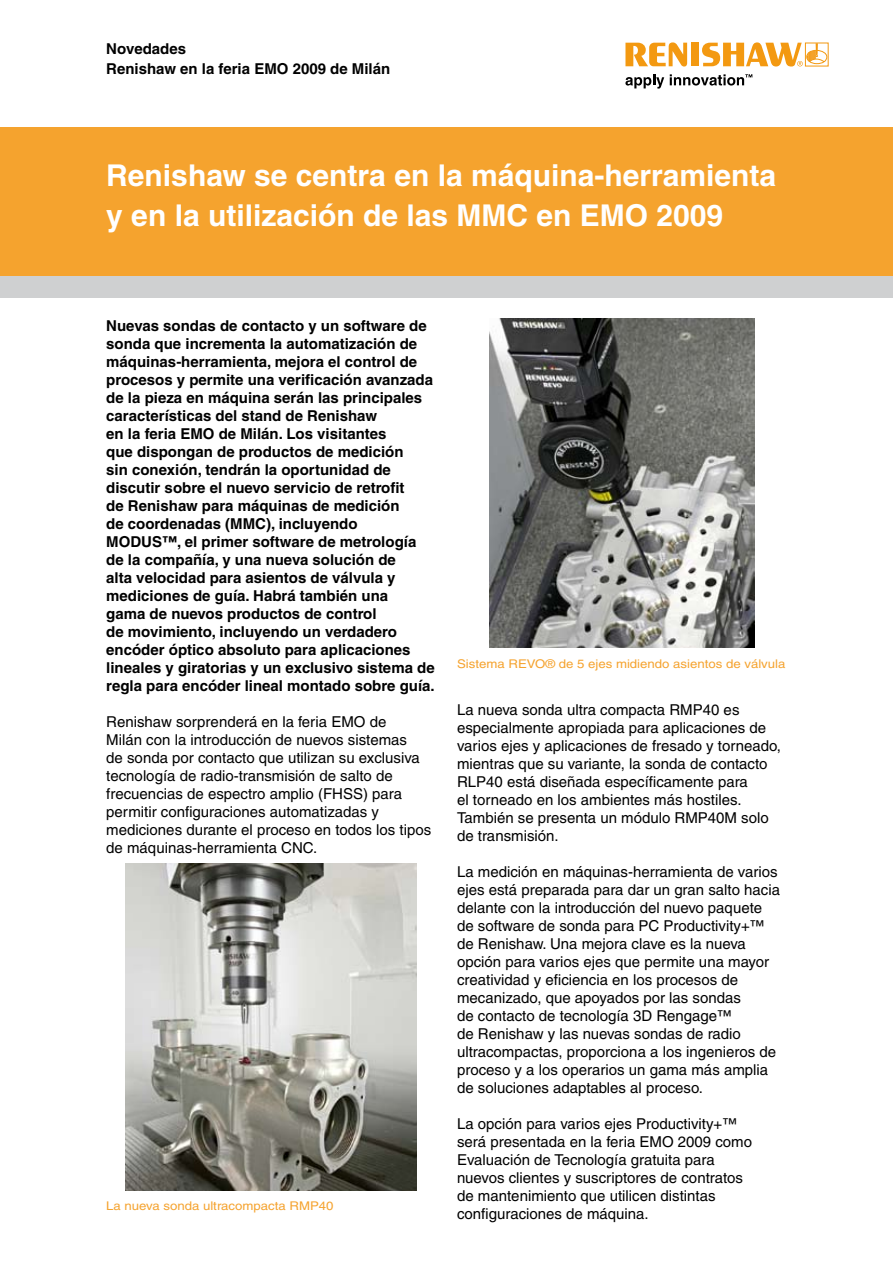
<style>
.page{position:relative;width:893px;height:1263px;background:#fff}
.page>*{position:absolute;margin:0;border:0;box-sizing:border-box;transform-origin:0 0}
.t1{font:700 30px/40.5px "Helvetica";color:#fff}
.t2{font:15px/18px "Helvetica";color:#000}
.t3{font:700 15px/18px "Helvetica";color:#000}
.t4{font:12px "Helvetica";color:#f5a32f;scale:1.1 1}
</style>
<div class="page">
<div style="left:0;top:128px;width:893px;height:149px;background:#f5a32e"></div>
<div style="left:0;top:276px;width:893px;height:22px;background:#cfd0d1"></div>
<svg style="left:626px;top:43px;width:61px;height:24px"></svg>
<div style="left:691px;top:43px;width:8px;height:23px;background:#f39911"></div>
<svg style="left:626px;top:74px;width:38px;height:15px"></svg>
<svg style="left:702px;top:43px;width:125px;height:24px"></svg>
<svg style="left:670px;top:74px;width:82px;height:12px"></svg>
<img style="left:125px;top:863px;width:292px;height:328px">
<img style="left:490px;top:319px;width:264px;height:329px">
<p class="t3" style="left:106px;top:39px;width:285px;line-height:19.5px">Novedades<br>Renishaw en la feria EMO 2009 de Milán</p>
<h1 class="t1" style="left:106px;top:155px;width:671px">Renishaw se centra en la máquina-herramienta y en la utilización de las MMC en EMO 2009</h1>
<p class="t3" style="left:106px;top:316px;width:330px">Nuevas sondas de contacto y un software de sonda que incrementa la automatización de máquinas-herramienta, mejora el control de procesos y permite una verificación avanzada de la pieza en máquina serán las principales características del stand de Renishaw<br>en la feria EMO de Milán. Los visitantes<br>que dispongan de productos de medición<br>sin conexión, tendrán la oportunidad de discutir sobre el nuevo servicio de retrofit<br>de Renishaw para máquinas de medición<br>de coordenadas (MMC), incluyendo MODUS™, el primer software de metrología de la compañía, y una nueva solución de<br>alta velocidad para asientos de válvula y mediciones de guía. Habrá también una<br>gama de nuevos productos de control<br>de movimiento, incluyendo un verdadero encóder óptico absoluto para aplicaciones lineales y giratorias y un exclusivo sistema de regla para encóder lineal montado sobre guía.</p>
<p class="t2" style="left:106px;top:712px;width:327px">Renishaw sorprenderá en la feria EMO de<br>Milán con la introducción de nuevos sistemas<br>de sonda por contacto que utilizan su exclusiva tecnología de radio-transmisión de salto de frecuencias de espectro amplio (FHSS) para permitir configuraciones automatizadas y mediciones durante el proceso en todos los tipos de máquinas-herramienta CNC.</p>
<p class="t4" style="left:106px;top:1198px;width:208px">La nueva sonda ultracompacta RMP40</p>
<p class="t4" style="left:457px;top:657px;width:300px">Sistema REVO® de 5 ejes midiendo asientos de válvula</p>
<p class="t2" style="left:457px;top:701px;width:325px">La nueva sonda ultra compacta RMP40 es especialmente apropiada para aplicaciones de varios ejes y aplicaciones de fresado y torneado, mientras que su variante, la sonda de contacto RLP40 está diseñada específicamente para<br>el torneado en los ambientes más hostiles.<br>También se presenta un módulo RMP40M solo de transmisión.</p>
<p class="t2" style="left:457px;top:863px;width:324px">La medición en máquinas-herramienta de varios ejes está preparada para dar un gran salto hacia delante con la introducción del nuevo paquete de software de sonda para PC Productivity+™ de Renishaw. Una mejora clave es la nueva opción para varios ejes que permite una mayor creatividad y eficiencia en los procesos de mecanizado, que apoyados por las sondas<br>de contacto de tecnología 3D Rengage™<br>de Renishaw y las nuevas sondas de radio ultracompactas, proporciona a los ingenieros de proceso y a los operarios un gama más amplia de soluciones adaptables al proceso.</p>
<p class="t2" style="left:457px;top:1115px;width:296px">La opción para varios ejes Productivity+™ será presentada en la feria EMO 2009 como Evaluación de Tecnología gratuita para nuevos clientes y suscriptores de contratos de mantenimiento que utilicen distintas configuraciones de máquina.</p>
</div>
